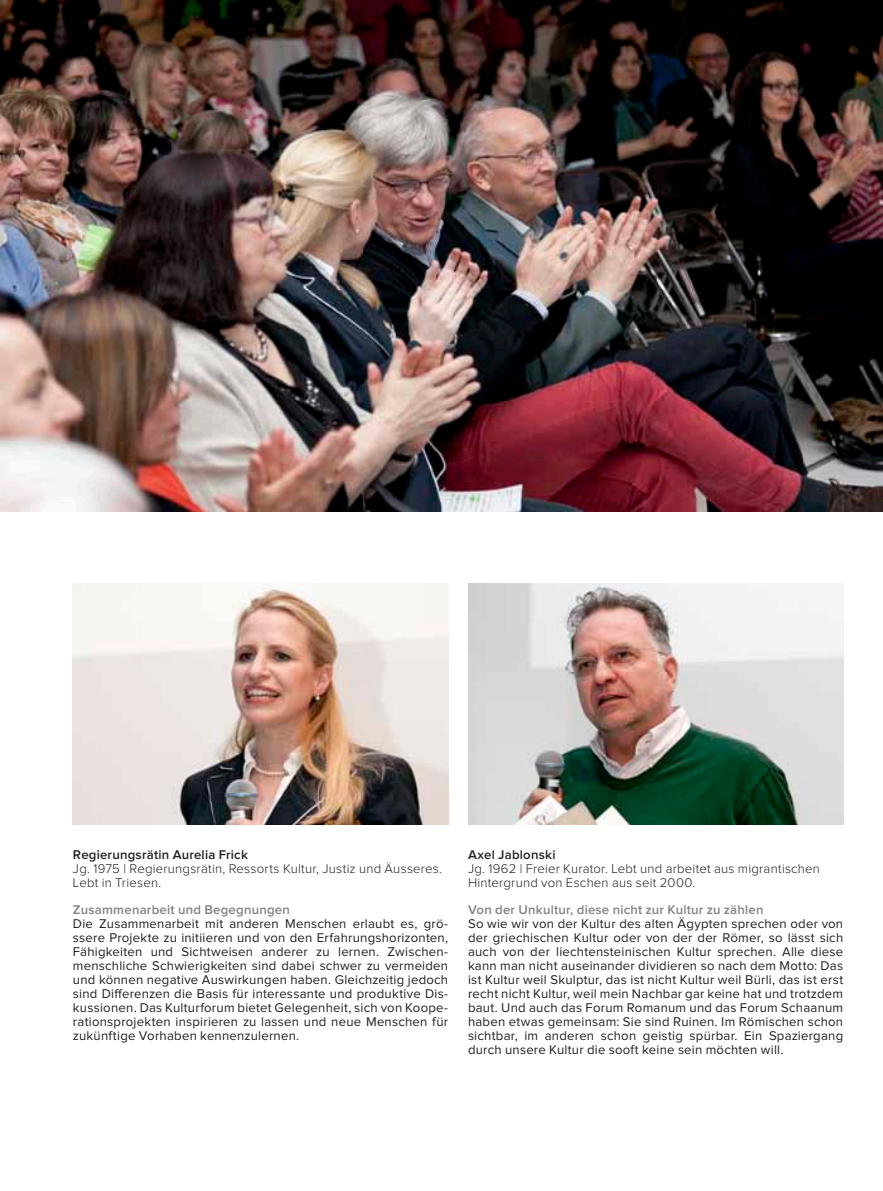
<style>
.page{position:relative;width:883px;height:1191px;background:#fff}
.page>*{position:absolute;margin:0;border:0;box-sizing:border-box;transform-origin:0 0}
.t1{font:13.12px/14px "Proxima Nova";letter-spacing:.02em;color:#231f20;text-align:justify}
.t2{font:300 13.12px/14px "Proxima Nova";letter-spacing:.015em;color:#231f20}
.t3{font:600 13.12px "Proxima Nova";letter-spacing:.015em;color:#808285}
.t4{font:600 13.12px "Proxima Nova";letter-spacing:.015em;color:#231f20}
</style>
<div class="page">
<img style="left:468px;top:583px;width:375px;height:241px">
<img style="left:0;top:0;width:883px;height:511px">
<img style="left:73px;top:583px;width:375px;height:241px">
<p class="t4" style="left:73px;top:848px;width:176px">Regierungsrätin Aurelia Frick</p>
<p class="t2" style="left:73px;top:861px;width:371px">Jg. 1975 | Regierungsrätin, Ressorts Kultur, Justiz und Äusseres.<br>Lebt in Triesen.</p>
<p class="t3" style="left:73px;top:903px;width:218px">Zusammenarbeit und Begegnungen</p>
<p class="t1" style="left:73px;top:917px;width:377px">Die Zusammenarbeit mit anderen Menschen erlaubt es, grö&shy;ssere Projekte zu initiieren und von den Erfahrungshorizonten, Fähigkeiten und Sichtweisen anderer zu lernen. Zwischen&shy;menschliche Schwierigkeiten sind dabei schwer zu vermeiden und können negative Auswirkungen haben. Gleichzeitig jedoch sind Differenzen die Basis für interessante und produktive Dis&shy;kussionen. Das Kulturforum bietet Gelegenheit, sich von Koope&shy;rationsprojekten inspirieren zu lassen und neue Menschen für zukünftige Vorhaben kennenzulernen.</p>
<p class="t4" style="left:468px;top:848px;width:89px">Axel Jablonski</p>
<p class="t2" style="left:468px;top:861px;width:354px">Jg. 1962 | Freier Kurator. Lebt und arbeitet aus migrantischen<br>Hintergrund von Eschen aus seit 2000.</p>
<p class="t3" style="left:468px;top:903px;width:297px">Von der U nkultur, diese nicht zur Kultur zu zählen</p>
<p class="t1" style="left:468px;top:917px;width:377px">So wie wir von der Kultur des alten Ägypten sprechen oder von der griechischen Kultur oder von der der Römer, so lässt sich auch von der liechtensteinischen Kultur sprechen. Alle diese kann man nicht auseinander dividieren so nach dem Motto: Das ist Kultur weil Skulptur, das ist nicht Kultur weil Bürli, das ist erst recht nicht Kultur, weil mein Nachbar gar keine hat und trotzdem baut. U nd auch das Forum Romanum und das Forum Schaanum haben etwas gemeinsam: Sie sind Ruinen. I m Römischen schon sichtbar, im anderen schon geistig spürbar. Ein Spaziergang durch unsere Kultur die sooft keine sein möchten will.</p>
</div>
